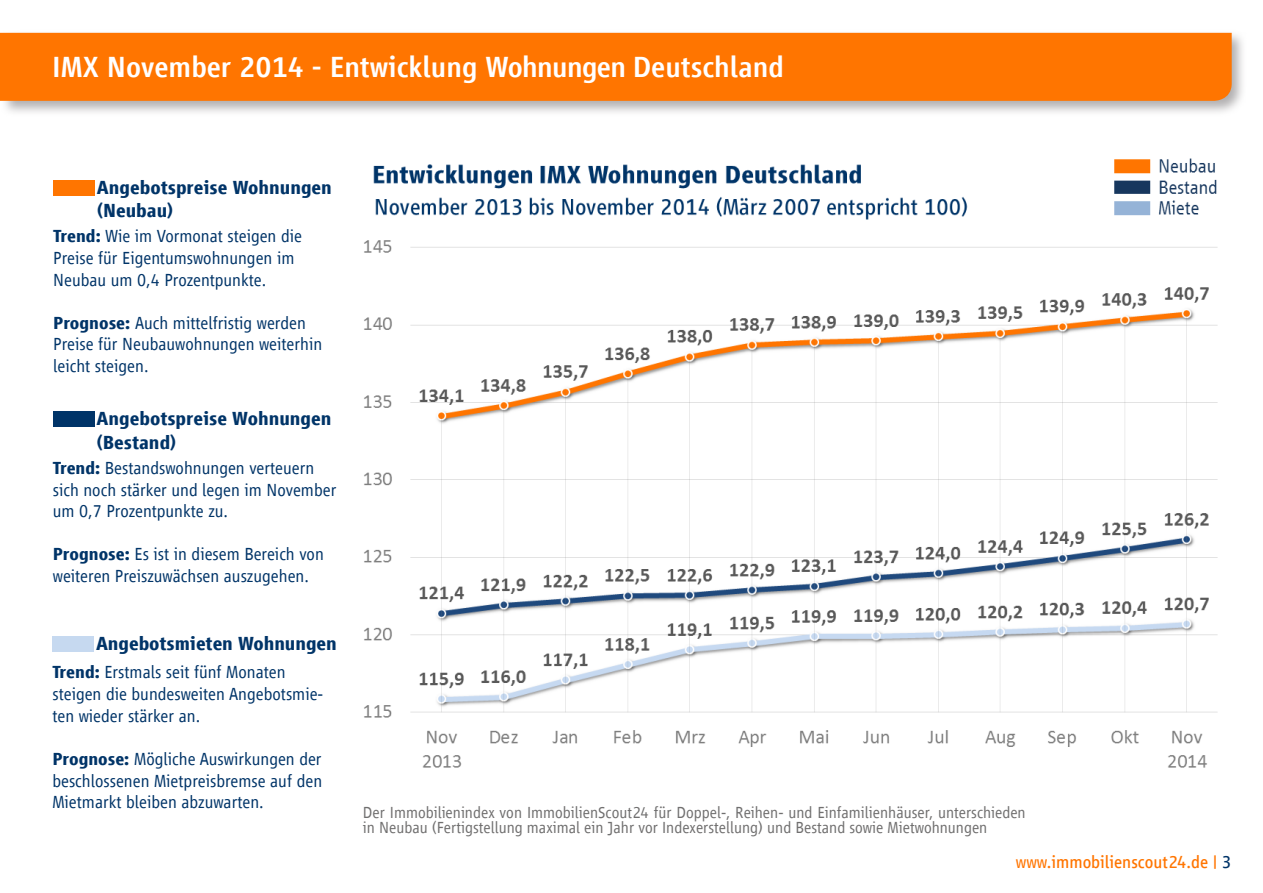
<style>
.page{position:relative;width:1263px;height:893px;background:#fff}
.page>*{position:absolute;margin:0;border:0;box-sizing:border-box;transform-origin:0 0}
.t1{font:500 30px "Scout Vialog";color:#fff}
.t2{font:700 19.5px/23.4px "Scout Vialog";color:#003468}
.t3{font:300 18px/21.6px "Scout Vialog";color:#003468}
.t4{font:18px "Scout Vialog";color:#ff7500}
.t5{font:300 16.5px/15px "Scout Vialog";color:#706f6f}
.s1{font-weight:700}
.s2{color:#003468}
</style>
<div class="page">
<svg style="left:0;top:32px;width:1243px;height:81px"></svg>
<div style="left:0;top:33px;width:1232px;height:68px;background:#ff7500"></div>
<div style="left:53px;top:180px;width:42px;height:16px;background:#ff7500"></div>
<div style="left:53px;top:411px;width:41px;height:16px;background:#003468"></div>
<div style="left:52px;top:636px;width:42px;height:16px;background:#c6d9f0"></div>
<img style="left:364px;top:158px;width:854px;height:610px">
<h1 class="t1" style="left:52px;top:50px;width:733px">IMX November 2014 - Entwicklung Wohnungen Deutschland</h1>
<p class="t2" style="left:97px;top:176px;width:237px">Angebotspreise Wohnungen (Neubau)</p>
<p class="t3" style="left:53px;top:226px;width:250px"><span class="s1">Trend:</span> Wie im Vormonat steigen die<br>Preise für Eigentumswohnungen im<br>Neubau um 0,4 Prozentpunkte.</p>
<p class="t3" style="left:53px;top:312px;width:270px"><span class="s1">Prognose:</span> Auch mittelfristig werden<br>Preise für Neubauwohnungen weiterhin leicht steigen.</p>
<p class="t2" style="left:96px;top:407px;width:237px">Angebotspreise Wohnungen (Bestand)</p>
<p class="t3" style="left:53px;top:457px;width:285px"><span class="s1">Trend:</span> Bestandswohnungen verteuern sich noch stärker und legen im November um 0,7 Prozentpunkte zu.</p>
<p class="t3" style="left:53px;top:544px;width:273px"><span class="s1">Prognose:</span> Es ist in diesem Bereich von weiteren Preiszuwächsen auszugehen.</p>
<p class="t2" style="left:96px;top:632px;width:242px">Angebotsmieten Wohnungen</p>
<p class="t3" style="left:52px;top:662px;width:272px"><span class="s1">Trend:</span> Erstmals seit fünf Monaten steigen die bundesweiten Angebotsmie&shy;ten wieder stärker an.</p>
<p class="t3" style="left:52px;top:748px;width:271px;text-align:justify"><span class="s1">Prognose:</span> Mögliche Auswirkungen der beschlossenen Mietpreisbremse auf den Mietmarkt bleiben abzuwarten.</p>
<p class="t5" style="left:363px;top:805px;width:664px">Der Immobilienindex von ImmobilienScout24 für Doppel-, Reihen- und Einfamilienhäuser, unterschieden in Neubau (Fertigstellung maximal ein Jahr vor Indexerstellung) und Bestand sowie Mietwohnungen</p>
<p class="t4" style="left:1016px;top:852px;width:217px">www.immobilienscout24.de | <span class="s2">3</span></p>
</div>
